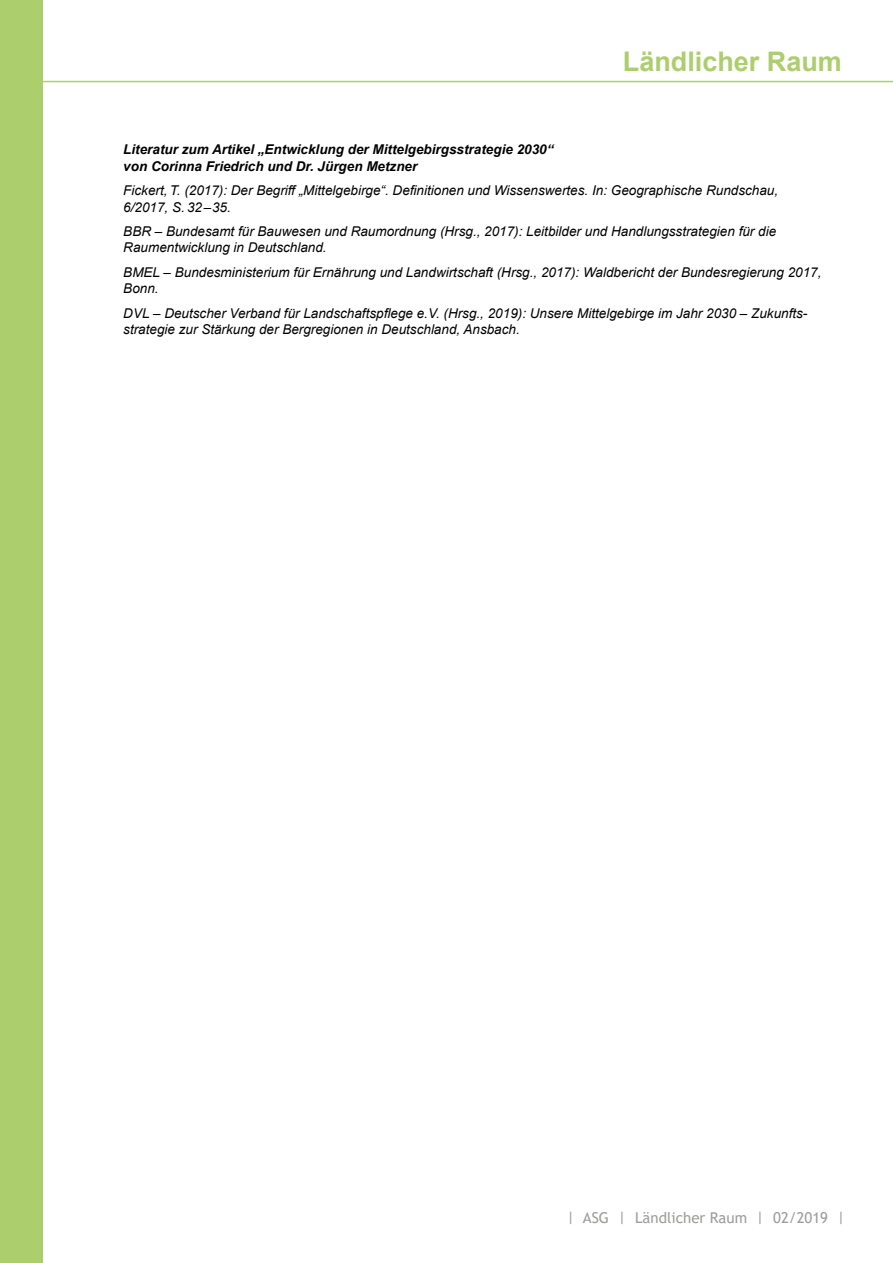
<style>
.page{position:relative;width:893px;height:1263px;background:#fff}
.page>*{position:absolute;margin:0;border:0;box-sizing:border-box;transform-origin:0 0}
.t1{font:700 27px "Arial";color:#adce6d}
.t2{font:15px "Trebuchet MS";color:#9d9d9c}
.t3{font:italic 13.5px/16.2px "Arial";color:#000}
.t4{font:italic 700 13.5px/16.2px "Arial";color:#000}
</style>
<div class="page">
<div style="left:0;top:0;width:43px;height:1263px;background:#adce6d"></div>
<hr style="left:0;top:81px;width:893px;height:1px;background:#adce6d">
<h1 class="t1" style="left:623px;top:42px;width:221px">Ländlicher Raum</h1>
<p class="t4" style="left:123px;top:142px;width:432px">Literatur zum Artikel „Entwicklung der Mittelgebirgsstrategie 2030“ von Corinna Friedrich und Dr. Jürgen Metzner</p>
<p class="t3" style="left:123px;top:183px;width:656px">Fickert, T. (2017): Der Begriff „Mittelgebirge“. Definitionen und Wissenswertes. In: Geographische Rundschau,<br>6/2017, S. 32–35.</p>
<p class="t3" style="left:123px;top:224px;width:654px">BBR – Bundesamt für Bauwesen und Raumordnung (Hrsg., 2017): Leitbilder und Handlungsstrategien für die<br>Raumentwicklung in Deutschland.</p>
<p class="t3" style="left:123px;top:264px;width:700px">BMEL – Bundesministerium für Ernährung und Landwirtschaft (Hrsg., 2017): Waldbericht der Bundesregierung 2017,<br>Bonn.</p>
<p class="t3" style="left:123px;top:305px;width:685px">DVL – Deutscher Verband für Landschaftspflege e.V. (Hrsg., 2019): Unsere Mittelgebirge im Jahr 2030 – Zukunfts&shy;strategie zur Stärkung der Bergregionen in Deutschland, Ansbach.</p>
<p class="t2" style="left:567px;top:1208px;width:280px">| ASG | Ländlicher Raum | 02/2019 |</p>
</div>
